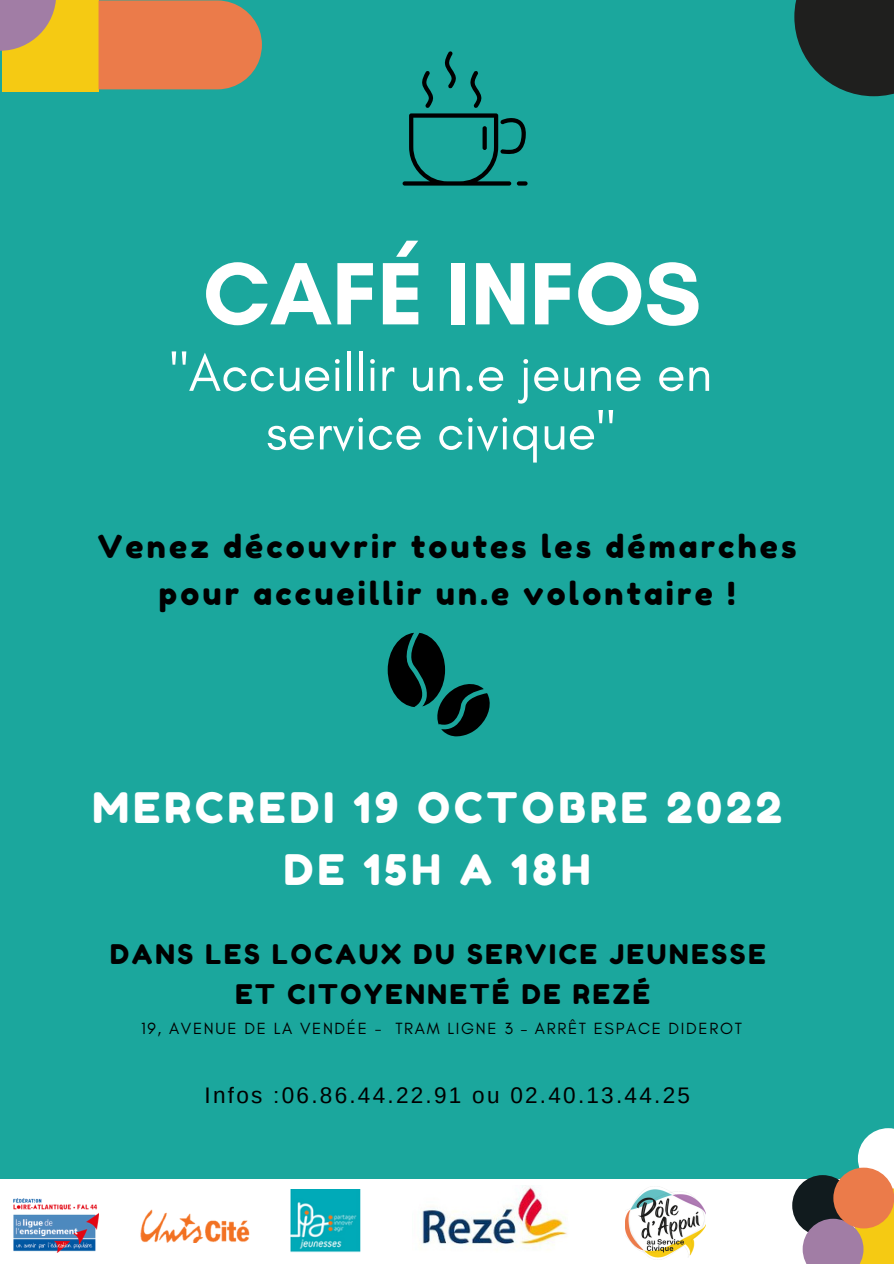
<style>
.page{position:relative;width:894px;height:1264px;background:#fff}
.page>*{position:absolute;margin:0;border:0;box-sizing:border-box;transform-origin:0 0}
.t1{font:700 90.15px "Glacial Indifference";color:#fff}
.t2{font:52.5px/58.5px "Glacial Indifference";color:#fff;text-align:center}
.t3{font:42px/61.9px "Fredoka One";letter-spacing:.1em;color:#fff;text-align:center}
.t4{font:31.5px/47.2px "Fredoka One";letter-spacing:.1em;color:#000;text-align:center}
.t5{font:27px/40.5px "Fredoka One";letter-spacing:.1em;color:#000;text-align:center}
.t6{font:22.5px "Arimo";letter-spacing:.1em;color:#000}
.t7{font:16.5px "Glacial Indifference";letter-spacing:.1em;color:#000}
</style>
<div class="page">
<div style="left:0;top:0;width:893px;height:1263px;background:#1ba79d"></div>
<div style="left:0;top:1178px;width:893px;height:85px;background:#fff"></div>
<div style="left:792px;top:1175px;width:60px;height:60px;background:#111b1e;border-radius:50%"></div>
<svg style="left:802px;top:1128px;width:91px;height:135px"></svg>
<img style="left:625px;top:1189px;width:80px;height:69px">
<div style="left:833px;top:1167px;width:60px;height:61px;background:#eb7b4a;border-radius:50%"></div>
<img style="left:14px;top:1198px;width:84px;height:54px">
<img style="left:290px;top:1189px;width:70px;height:63px">
<div style="left:2px;top:0;width:97px;height:91px;background:#f5ca13"></div>
<svg style="left:0;top:0;width:56px;height:51px"></svg>
<svg style="left:794px;top:0;width:99px;height:96px;background:#1e3230"></svg>
<svg style="left:98px;top:0;width:164px;height:89px;background:#dd7e4f"></svg>
<img style="left:140px;top:1209px;width:110px;height:33px">
<svg style="left:402px;top:51px;width:125px;height:135px"></svg>
<svg style="left:387px;top:632px;width:103px;height:104px"></svg>
<img style="left:421px;top:1185px;width:146px;height:65px">
<h1 class="t1" style="left:203px;top:239px;width:499px">CAFÉ INFOS</h1>
<h2 class="t2" style="left:169px;top:343px;width:544px">"Accueillir un.e jeune en service civique"</h2>
<p class="t4" style="left:98px;top:523px;width:700px">Venez découvrir toutes les démarches pour accueillir un.e volontaire !</p>
<h3 class="t3" style="left:92px;top:776px;width:690px">MERCREDI 19 OCTOBRE 2022<br>DE 15H A 18H</h3>
<p class="t5" style="left:110px;top:933px;width:656px">DANS LES LOCAUX DU SERVICE JEUNESSE<br>ET CITOYENNETÉ DE REZÉ</p>
<p class="t7" style="left:141px;top:1018px;width:602px">19, AVENUE DE LA VENDÉE - TRAM LIGNE 3 – ARRÊT ESPACE DIDEROT</p>
<p class="t6" style="left:204px;top:1082px;width:486px">Infos :06.86.44.22.91 ou 02.40.13.44.25</p>
</div>
